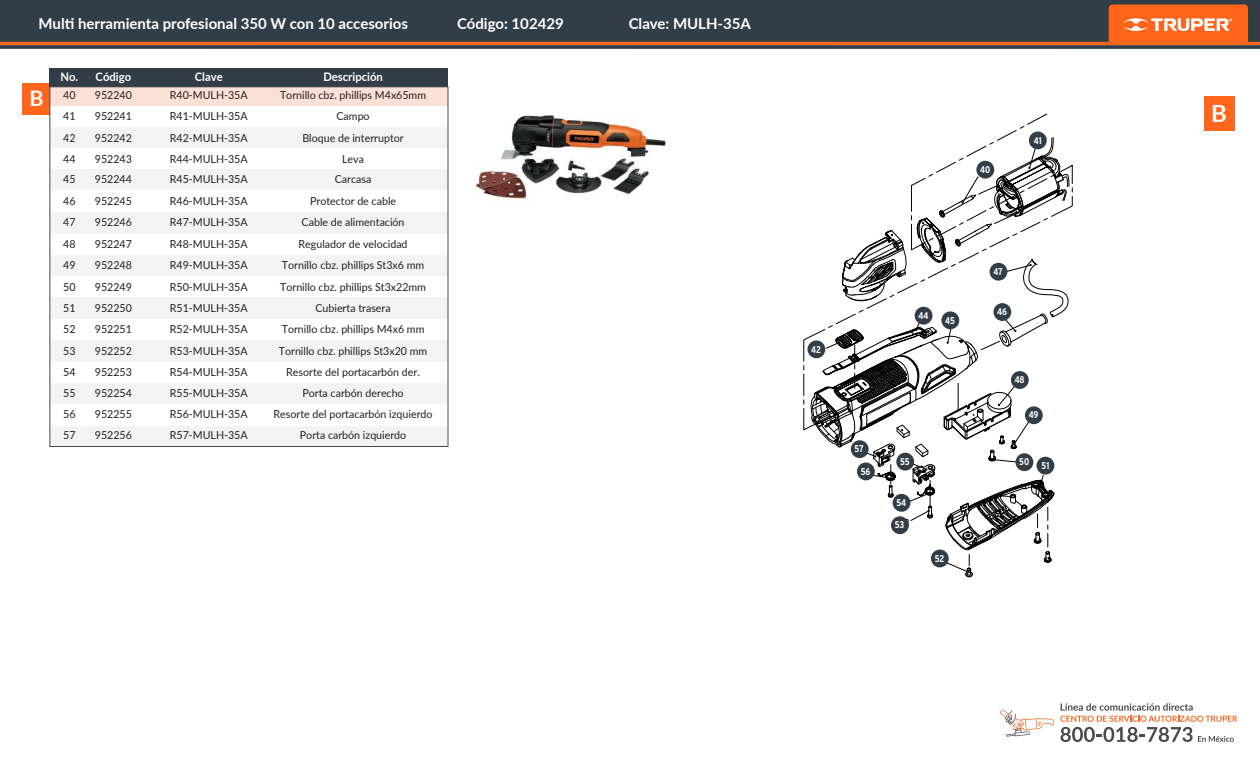
<style>
.page{position:relative;width:1260px;height:765px;background:#fff}
.page>*{position:absolute;margin:0;border:0;box-sizing:border-box;transform-origin:0 0}
.t1{font:700 23.75px "Lato";color:#fff}
.t2{font:700 21.38px "Lato";color:#fff}
.t3{font:700 15px "Lato";color:#fff}
.t4{font:700 11.88px "Lato";color:#fff;scale:.95 1}
.t5{font:11px/21.4px "Lato";color:#231f20;text-align:justify}
.t6{font:700 condensed 9.75px "Interstate";letter-spacing:-.005em;color:#fff}
</style>
<div class="page">
<div style="left:50px;top:425px;width:397px;height:21px;background:#f3f3f3"></div>
<div style="left:23px;top:83px;width:27px;height:32px;background:#ff661c"></div>
<div style="left:0;top:0;width:1260px;height:43px;background:#313e48"></div>
<div style="left:1109px;top:4px;width:139px;height:40px;background:#ff661c;border-radius:4px"></div>
<hr style="left:0;top:42px;width:1260px;height:3px;background:#ff661c">
<svg style="left:1124px;top:18px;width:108px;height:13px"></svg>
<svg style="left:0;top:45px;width:1260px;height:4px;background:#414a51"></svg>
<svg style="left:1061px;top:703px;width:176px;height:39px"></svg>
<svg style="left:1000px;top:710px;width:54px;height:27px"></svg>
<div style="left:50px;top:383px;width:397px;height:21px;background:#f3f3f3"></div>
<div style="left:50px;top:85px;width:398px;height:22px;background:#fbe1d5"></div>
<div style="left:50px;top:106px;width:398px;height:22px;background:#fff"></div>
<div style="left:50px;top:128px;width:398px;height:21px;background:#f3f3f3"></div>
<div style="left:50px;top:170px;width:398px;height:21px;background:#f3f3f3"></div>
<div style="left:50px;top:213px;width:398px;height:21px;background:#f3f3f3"></div>
<div style="left:50px;top:255px;width:398px;height:21px;background:#f3f3f3"></div>
<div style="left:50px;top:298px;width:398px;height:21px;background:#f3f3f3"></div>
<div style="left:50px;top:341px;width:398px;height:21px;background:#f3f3f3"></div>
<div style="left:49px;top:68px;width:399px;height:19px;background:#313e48"></div>
<div style="left:1204px;top:97px;width:30px;height:34px;background:#ff661c"></div>
<img style="left:473px;top:115px;width:193px;height:84px">
<svg style="left:803px;top:114px;width:270px;height:463px"></svg>
<div style="left:976px;top:161px;width:18px;height:18px;background:#313e48;border-radius:50%"></div>
<div style="left:1029px;top:131px;width:18px;height:18px;background:#313e48;border-radius:50%"></div>
<div style="left:807px;top:340px;width:18px;height:18px;background:#313e48;border-radius:50%"></div>
<div style="left:915px;top:307px;width:17px;height:18px;background:#313e48;border-radius:50%"></div>
<div style="left:941px;top:311px;width:18px;height:18px;background:#313e48;border-radius:50%"></div>
<div style="left:993px;top:303px;width:18px;height:18px;background:#313e48;border-radius:50%"></div>
<div style="left:990px;top:263px;width:17px;height:18px;background:#313e48;border-radius:50%"></div>
<div style="left:1011px;top:371px;width:18px;height:18px;background:#313e48;border-radius:50%"></div>
<div style="left:1025px;top:406px;width:18px;height:18px;background:#313e48;border-radius:50%"></div>
<div style="left:1016px;top:453px;width:17px;height:18px;background:#313e48;border-radius:50%"></div>
<div style="left:1037px;top:457px;width:17px;height:18px;background:#313e48;border-radius:50%"></div>
<div style="left:931px;top:550px;width:18px;height:17px;background:#313e48;border-radius:50%"></div>
<div style="left:891px;top:516px;width:18px;height:18px;background:#313e48;border-radius:50%"></div>
<div style="left:893px;top:494px;width:17px;height:18px;background:#313e48;border-radius:50%"></div>
<div style="left:896px;top:453px;width:18px;height:18px;background:#313e48;border-radius:50%"></div>
<div style="left:857px;top:463px;width:18px;height:17px;background:#313e48;border-radius:50%"></div>
<div style="left:851px;top:440px;width:18px;height:18px;background:#313e48;border-radius:50%"></div>
<h3 class="t3" style="left:39px;top:12px;width:371px">Multi herramienta profesional 350 W con 10 accesorios</h3>
<h3 class="t3" style="left:457px;top:12px;width:108px">Código: 102429</h3>
<h3 class="t3" style="left:629px;top:12px;width:124px">Clave: MULH-35A</h3>
<h2 class="t2" style="left:29px;top:83px;width:16px">B</h2>
<p class="t4" style="left:60px;top:68px;width:76px">No. Código</p>
<p class="t4" style="left:195px;top:68px;width:31px">Clave</p>
<p class="t4" style="left:323px;top:68px;width:64px">Descripción</p>
<p class="t5" style="left:280px;top:84px;width:148px;text-align:center">Tornillo cbz. phillips M4x65mm<br>Campo<br>Bloque de interruptor</p>
<p class="t5" style="left:282px;top:168px;width:144px;text-align:center">Carcasa<br>Protector de cable<br>Cable de alimentación<br>Regulador de velocidad<br>Tornillo cbz. phillips St3x6 mm</p>
<p class="t5" style="left:279px;top:275px;width:150px;text-align:center">Tornillo cbz. phillips St3x22mm<br>Cubierta trasera<br>Tornillo cbz. phillips M4x6 mm<br>Tornillo cbz. phillips St3x20 mm</p>
<p class="t5" style="left:63px;top:84px;width:14px">40</p>
<p class="t5" style="left:95px;top:84px;width:39px">952240</p>
<p class="t5" style="left:170px;top:84px;width:79px">R40-MULH-35A R41-MULH-35A R42-MULH-35A</p>
<p class="t5" style="left:170px;top:168px;width:79px">R45-MULH-35A R46-MULH-35A R47-MULH-35A R48-MULH-35A R49-MULH-35A</p>
<p class="t5" style="left:170px;top:275px;width:79px">R50-MULH-35A R51-MULH-35A R52-MULH-35A R53-MULH-35A</p>
<p class="t5" style="left:63px;top:105px;width:14px">41</p>
<p class="t5" style="left:95px;top:105px;width:39px">952241</p>
<p class="t5" style="left:63px;top:127px;width:14px">42<br>44<br>45<br>46<br>47<br>48<br>49</p>
<p class="t5" style="left:63px;top:275px;width:14px">50<br>51<br>52<br>53</p>
<p class="t5" style="left:95px;top:127px;width:39px">952242<br>952243<br>952244<br>952245<br>952246<br>952247<br>952248</p>
<p class="t5" style="left:95px;top:275px;width:39px">952249<br>952250<br>952251<br>952252</p>
<p class="t5" style="left:342px;top:147px;width:23px">Leva</p>
<p class="t5" style="left:170px;top:147px;width:79px">R44-MULH-35A</p>
<p class="t5" style="left:63px;top:361px;width:14px">54</p>
<p class="t5" style="left:95px;top:361px;width:39px">952253</p>
<p class="t5" style="left:170px;top:361px;width:79px">R54-MULH-35A</p>
<p class="t5" style="left:63px;top:382px;width:14px">55</p>
<p class="t5" style="left:95px;top:382px;width:39px">952254</p>
<p class="t5" style="left:170px;top:382px;width:79px">R55-MULH-35A</p>
<p class="t5" style="left:286px;top:361px;width:135px;text-align:center">Resorte del portacarbón der.<br>Porta carbón derecho</p>
<p class="t5" style="left:63px;top:403px;width:14px">56</p>
<p class="t5" style="left:95px;top:403px;width:39px">952255</p>
<p class="t5" style="left:170px;top:403px;width:79px">R56-MULH-35A</p>
<p class="t5" style="left:274px;top:403px;width:161px">Resorte del portacarbón izquierdo</p>
<p class="t5" style="left:63px;top:424px;width:14px">57</p>
<p class="t5" style="left:95px;top:424px;width:39px">952256</p>
<p class="t5" style="left:170px;top:424px;width:79px">R57-MULH-35A</p>
<p class="t5" style="left:300px;top:424px;width:108px">Porta carbón izquierdo</p>
<p class="t6" style="left:980px;top:164px;width:12px">40</p>
<p class="t6" style="left:1034px;top:135px;width:9px">41</p>
<p class="t6" style="left:811px;top:344px;width:12px">42</p>
<p class="t6" style="left:918px;top:310px;width:11px">44</p>
<p class="t6" style="left:945px;top:315px;width:11px">45</p>
<p class="t6" style="left:855px;top:443px;width:11px">57</p>
<p class="t6" style="left:861px;top:466px;width:11px">56</p>
<p class="t6" style="left:900px;top:456px;width:11px">55</p>
<p class="t6" style="left:896px;top:497px;width:11px">54</p>
<p class="t6" style="left:895px;top:520px;width:11px">53</p>
<p class="t6" style="left:935px;top:553px;width:11px">52</p>
<p class="t6" style="left:993px;top:266px;width:11px">47</p>
<p class="t6" style="left:997px;top:306px;width:11px">46</p>
<p class="t6" style="left:1015px;top:374px;width:11px">48</p>
<p class="t6" style="left:1029px;top:410px;width:11px">49</p>
<p class="t6" style="left:1019px;top:457px;width:11px">50</p>
<p class="t6" style="left:1042px;top:460px;width:9px">51</p>
<h1 class="t1" style="left:1211px;top:96px;width:17px">B</h1>
</div>
